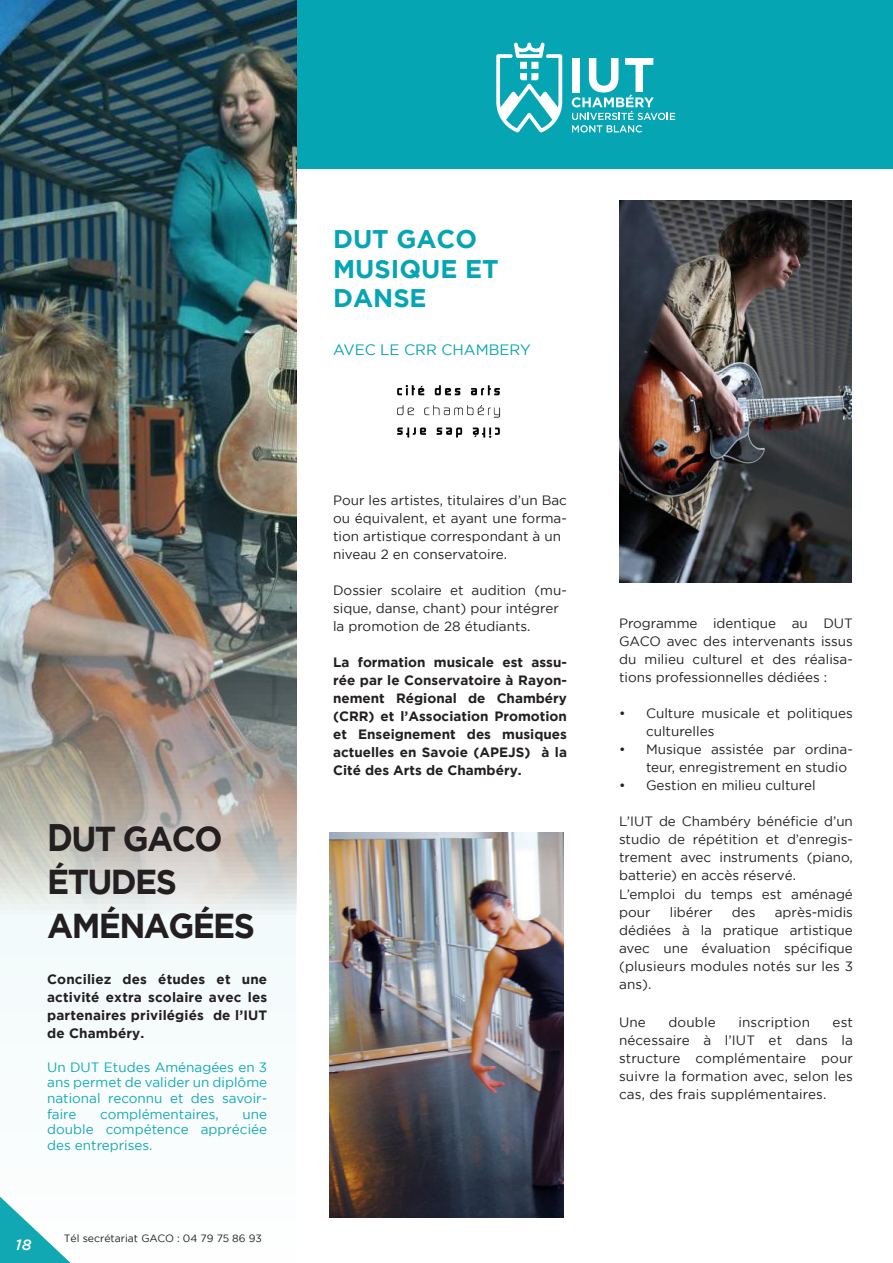
<style>
.page{position:relative;width:893px;height:1263px;background:#fff}
.page>*{position:absolute;margin:0;border:0;box-sizing:border-box;transform-origin:0 0}
.t1{font:700 34.5px/43.5px "Gotham";letter-spacing:-.05em;color:#231f20;scale:.96 1}
.t2{font:700 25.5px/29.4px "Gotham";color:#06a5b4}
.t3{font:15px "Gotham";color:#06a5b4}
.t4{font:italic 500 15px "Gotham";color:#fff}
.t5{font:13.5px/18px "Gotham";color:#231f20}
.t6{font:700 13.5px/18px "Gotham";letter-spacing:.005em;color:#231f20;text-align:justify}
.t7{font:13.5px/15.5px "Gotham";color:#11a8b4;text-align:justify}
.t8{font:10.5px "Gotham";color:#231f20}
.s1{font-size:38.25px}
</style>
<div class="page">
<div style="left:296px;top:0;width:597px;height:169px;background:#06a5b4"></div>
<svg style="left:496px;top:43px;width:66px;height:89px"></svg>
<svg style="left:572px;top:58px;width:103px;height:75px"></svg>
<img style="left:619px;top:200px;width:233px;height:383px">
<img style="left:330px;top:832px;width:234px;height:385px">
<img style="left:0;top:0;width:295px;height:1263px">
<img style="left:397px;top:384px;width:104px;height:54px">
<h1 class="t1" style="left:47px;top:816px;width:218px"><span class="s1">D</span>UT GACO<br>ÉTUDES<br>AMÉNAGÉES</h1>
<p class="t6" style="left:47px;top:970px;width:221px">Conciliez des études et une activité extra scolaire avec les partenaires privilégiés de l’IUT de Chambéry.</p>
<p class="t7" style="left:47px;top:1059px;width:222px">Un DUT Etudes Aménagées en 3 ans permet de valider un diplôme national reconnu et des savoir&shy;faire</p>
<p class="t7" style="left:100px;top:1106px;width:120px">complémentaires,</p>
<p class="t7" style="left:47px;top:1106px;width:222px;text-indent:195px">une double compétence appréciée des entreprises.</p>
<p class="t4" style="left:16px;top:1236px;width:17px">18</p>
<p class="t8" style="left:64px;top:1232px;width:200px">Tél secrétariat GACO : 04 79 75 86 93</p>
<h2 class="t2" style="left:333px;top:224px;width:167px">DUT GACO<br>MUSIQUE ET<br>DANSE</h2>
<p class="t3" style="left:333px;top:341px;width:199px">AVEC LE CRR CHAMBERY</p>
<p class="t5" style="left:333px;top:491px;width:235px">Pour les artistes, titulaires d’un Bac ou équivalent, et ayant une forma&shy;tion artistique correspondant à un niveau 2 en conservatoire.</p>
<p class="t5" style="left:333px;top:581px;width:235px">Dossier scolaire et audition (mu&shy;sique, danse, chant) pour intégrer la promotion de 28 étudiants.</p>
<p class="t6" style="left:333px;top:653px;width:235px">La formation musicale est assu&shy;rée par le Conservatoire à Rayon&shy;nement Régional de Chambéry (CRR) et l’Association Promotion et Enseignement des musiques actuelles en Savoie (APEJS) à la Cité des Arts de Chambéry.</p>
<p class="t5" style="left:619px;top:613px;width:235px;text-align:justify">Programme identique au DUT GACO avec des intervenants issus du milieu culturel et des réalisa&shy;tions professionnelles dédiées :</p>
<p class="t5" style="left:646px;top:703px;width:208px;text-indent:-27px">• Culture musicale et politiques culturelles</p>
<p class="t5" style="left:646px;top:739px;width:208px;text-indent:-27px">• Musique assistée par ordina&shy;teur, enregistrement en studio</p>
<p class="t5" style="left:619px;top:775px;width:198px">• Gestion en milieu culturel</p>
<p class="t5" style="left:619px;top:811px;width:235px;text-align:justify">L’IUT de Chambéry bénéficie d’un studio de répétition et d’enregis&shy;trement avec instruments (piano, batterie) en accès réservé.</p>
<p class="t5" style="left:619px;top:885px;width:235px">L’emploi du temps est aménagé pour</p>
<p class="t5" style="left:619px;top:903px;width:235px;text-align:justify;text-indent:156px">après-midis dédiées à la pratique artistique avec une évaluation spécifique (plusieurs modules notés sur les 3 ans).</p>
<p class="t5" style="left:619px;top:1013px;width:28px">Une</p>
<p class="t5" style="left:668px;top:1013px;width:49px">double</p>
<p class="t5" style="left:738px;top:1013px;width:73px">inscription</p>
<p class="t5" style="left:670px;top:903px;width:44px">libérer</p>
<p class="t5" style="left:732px;top:903px;width:25px">des</p>
<p class="t5" style="left:619px;top:1013px;width:235px;text-align:justify;text-indent:214px">est nécessaire à l’IUT et dans la structure complémentaire pour suivre la formation avec, selon les cas, des frais supplémentaires.</p>
</div>
